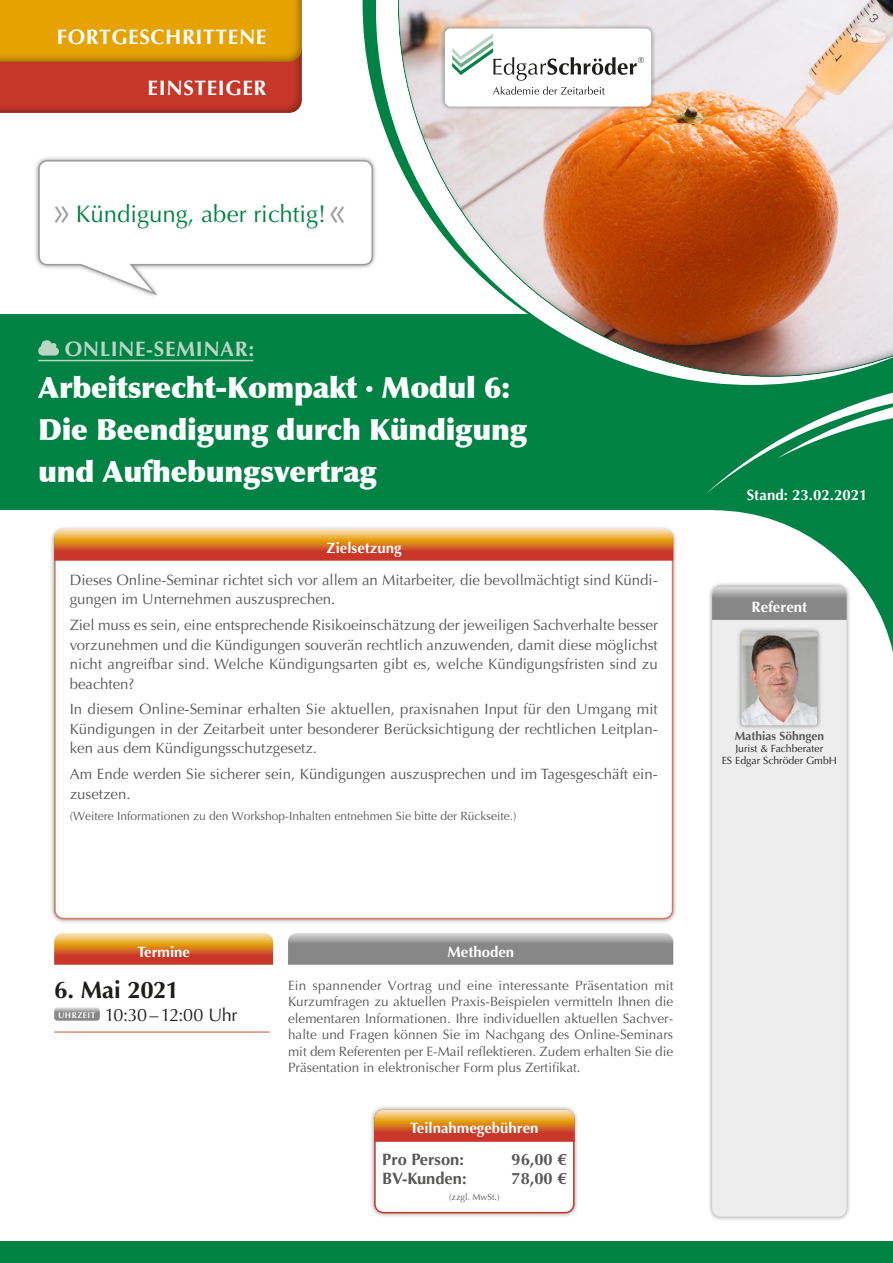
<style>
.page{position:relative;width:893px;height:1263px;background:#fff}
.page>*{position:absolute;margin:0;border:0;box-sizing:border-box;transform-origin:0 0}
.t1{font:900 29.25px/42px "Optima";letter-spacing:-.01em;color:#fff}
.t2{font:24px "Optima";color:#008244}
.t3{font:700 24px "Optima";letter-spacing:-.015em;color:#1d1d1b}
.t4{font:700 21px "Optima";letter-spacing:.03em;color:#fff}
.t5{font:700 21px "Optima";letter-spacing:.025em;color:#b9d6c2}
.t6{font:18px "Optima";letter-spacing:-.035em;color:#1d1d1b}
.t7{font:700 16.5px "Optima";color:#575756}
.t8{font:15px/19.5px "Optima";color:#575756}
.t9{font:700 15px "Optima";color:#fff}
.t10{font:13.5px/16.5px "Optima";color:#575756;text-align:justify}
.t11{font:12px "Optima";color:#575756}
.t12{font:700 12px "Optima";color:#575756}
.t13{font:10.5px/12px "Optima";color:#1d1d1b;text-align:center}
.t14{font:9px "Optima";color:#575756}
.s1{font-size:45px;color:#9d9d9d}
</style>
<div class="page">
<div style="left:0;top:1242px;width:893px;height:21px;background:#008244"></div>
<div style="left:0;top:315px;width:893px;height:195px;background:#008244"></div>
<svg style="left:376px;top:0;width:329px;height:383px"></svg>
<hr style="left:38px;top:360px;width:215px;height:1px;background:#b9d6c2">
<svg style="left:38px;top:340px;width:21px;height:16px"></svg>
<svg style="left:54px;top:933px;width:219px;height:32px;background:#db7d3f"></svg>
<hr style="left:54px;top:1031px;width:216px;height:2px;background:#de8b72">
<svg style="left:54px;top:1007px;width:46px;height:14px"></svg>
<div style="left:707px;top:582px;width:144px;height:639px;background:#1d1d1b;opacity:.5"></div>
<div style="left:712px;top:587px;width:135px;height:630px;background:#ededed;border-radius:9px"></div>
<div style="left:49px;top:525px;width:629px;height:399px;background:#1d1d1b;opacity:.5"></div>
<div style="left:55px;top:531px;width:617px;height:387px;background:#fff;border-radius:9px"></div>
<svg style="left:54px;top:529px;width:619px;height:32px;background:#db7d3e"></svg>
<svg style="left:705px;top:378px;width:188px;height:274px"></svg>
<svg style="left:288px;top:933px;width:385px;height:32px;background:#979797"></svg>
<div style="left:34px;top:155px;width:344px;height:144px;background:#1d1d1b;opacity:.5"></div>
<svg style="left:38px;top:159px;width:336px;height:138px"></svg>
<div style="left:369px;top:1105px;width:210px;height:113px;background:#1d1d1b;opacity:.5"></div>
<div style="left:375px;top:1111px;width:199px;height:101px;background:#fff;border-radius:9px"></div>
<div style="left:374px;top:1110px;width:201px;height:103px;border:2px solid #c73729;border-radius:9px"></div>
<svg style="left:374px;top:1110px;width:201px;height:32px;background:#db7c3d"></svg>
<svg style="left:0;top:63px;width:302px;height:50px;background:#c23629"></svg>
<div style="left:0;top:0;width:304px;height:63px;background:#1d1d1b;opacity:.4"></div>
<div style="left:737px;top:627px;width:85px;height:103px;background:#1d1d1b;opacity:.5"></div>
<img style="left:741px;top:631px;width:76px;height:94px">
<div style="left:397px;top:0;width:496px;height:378px;background:#1d1d1b;opacity:.4"></div>
<div style="left:440px;top:24px;width:216px;height:87px;background:#1d1d1b;opacity:.5"></div>
<div style="left:445px;top:28px;width:206px;height:79px;background:#fff;border-radius:6px"></div>
<svg style="left:452px;top:34px;width:192px;height:61px"></svg>
<h3 class="t4" style="left:57px;top:24px;width:211px">FORTGESCHRITTENE</h3>
<h3 class="t4" style="left:148px;top:75px;width:120px">EINSTEIGER</h3>
<h2 class="t2" style="left:50px;top:200px;width:300px"><span class="s1">»</span>Kündigung, aber richtig!<span class="s1">«</span></h2>
<h3 class="t5" style="left:65px;top:336px;width:191px">ONLINE-SEMINAR:</h3>
<h1 class="t1" style="left:38px;top:366px;width:490px">Arbeitsrecht-Kompakt · Modul 6:<br>Die Beendigung durch Kündigung und Aufhebungsvertrag</h1>
<p class="t9" style="left:327px;top:539px;width:77px">Zielsetzung</p>
<p class="t8" style="left:70px;top:570px;width:590px">Dieses Online-Seminar richtet sich vor allem an Mitarbeiter, die bevollmächtigt sind Kündi&shy;gungen im Unternehmen auszusprechen.</p>
<p class="t8" style="left:70px;top:615px;width:590px;text-align:justify">Ziel muss es sein, eine entsprechende Risikoeinschätzung der jeweiligen Sachverhalte besser vorzunehmen und die Kündigungen souverän rechtlich anzuwenden, damit diese möglichst nicht angreifbar sind. Welche Kündigungsarten gibt es, welche Kündigungsfristen sind zu beachten?</p>
<p class="t8" style="left:70px;top:700px;width:590px;text-align:justify">In diesem Online-Seminar erhalten Sie aktuellen, praxisnahen Input für den Umgang mit Kündigungen in der Zeitarbeit unter besonderer Berücksichtigung der rechtlichen Leitplan&shy;ken aus dem Kündigungsschutzgesetz.</p>
<p class="t8" style="left:70px;top:765px;width:590px">Am Ende werden Sie sicherer sein, Kündigungen auszusprechen und im Tagesgeschäft ein&shy;zusetzen.</p>
<p class="t11" style="left:70px;top:808px;width:448px">(Weitere Informationen zu den Workshop-Inhalten entnehmen Sie bitte der Rückseite.)</p>
<p class="t9" style="left:747px;top:486px;width:122px">Stand: 23.02.2021</p>
<p class="t9" style="left:752px;top:598px;width:57px">Referent</p>
<p class="t12" style="left:735px;top:729px;width:91px">Mathias Söhngen</p>
<p class="t13" style="left:722px;top:742px;width:117px">Jurist &amp; Fachberater<br>ES Edgar Schröder GmbH</p>
<p class="t9" style="left:137px;top:943px;width:54px">Termine</p>
<h2 class="t3" style="left:54px;top:976px;width:126px">6. Mai 2021</h2>
<p class="t6" style="left:58px;top:1004px;width:181px"><sup>UHRZEIT</sup> 10:30–12:00 Uhr</p>
<p class="t9" style="left:448px;top:943px;width:68px">Methoden</p>
<p class="t10" style="left:288px;top:977px;width:387px">Ein spannender Vortrag und eine interessante Präsentation mit Kurzumfragen zu aktuellen Praxis-Beispielen vermitteln Ihnen die elementaren Informationen. Ihre individuellen aktuellen Sachver&shy;halte und Fragen können Sie im Nachgang des Online-Seminars mit dem Referenten per E-Mail reflektieren. Zudem erhalten Sie die Präsentation in elektronischer Form plus Zertifikat.</p>
<p class="t9" style="left:410px;top:1119px;width:130px">Teilnahmegebühren</p>
<p class="t7" style="left:382px;top:1150px;width:83px">Pro Person:</p>
<p class="t7" style="left:511px;top:1150px;width:57px">96,00 €</p>
<p class="t7" style="left:382px;top:1169px;width:86px">BV-Kunden:</p>
<p class="t7" style="left:511px;top:1169px;width:57px">78,00 €</p>
<p class="t14" style="left:449px;top:1191px;width:52px">(zzgl. MwSt.)</p>
</div>
